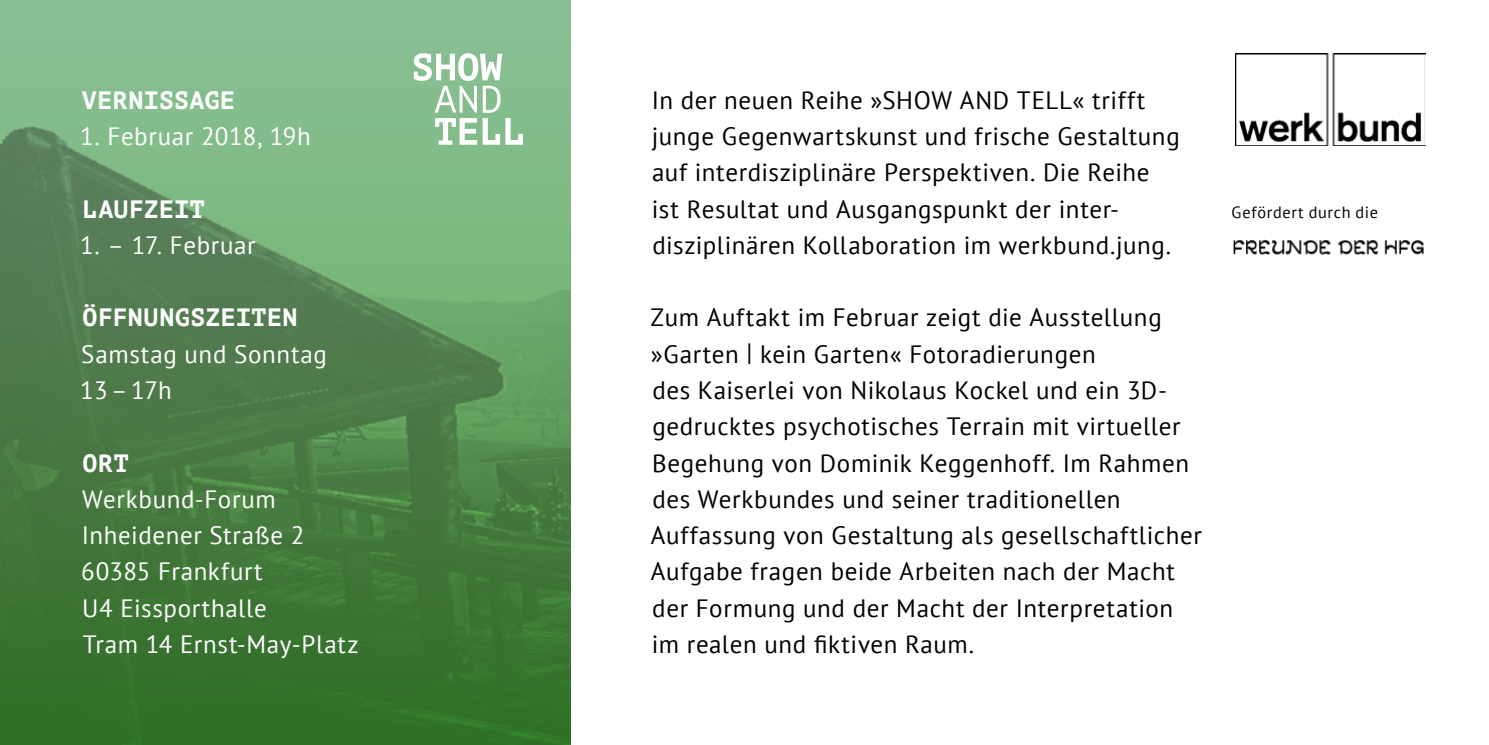
<style>
.page{position:relative;width:1489px;height:745px;background:#fff}
.page>*{position:absolute;margin:0;border:0;box-sizing:border-box;transform-origin:0 0}
.t1{font:25px/36.2px "PT Sans";letter-spacing:.025em;color:#000}
.t2{font:25px/36.2px "PT Sans";letter-spacing:.025em;color:#fff}
.t3{font:700 25px "PT Mono";letter-spacing:.015em;color:#fff}
.t4{font:16.25px "PT Sans";letter-spacing:.04em;color:#000}
</style>
<div class="page">
<img style="left:1235px;top:53px;width:189px;height:92px">
<svg style="left:0;top:0;width:570px;height:744px;background:#598e57"></svg>
<svg style="left:414px;top:53px;width:109px;height:92px"></svg>
<img style="left:1233px;top:239px;width:191px;height:16px">
<p class="t3" style="left:82px;top:85px;width:155px">VERNISSAGE</p>
<p class="t2" style="left:80px;top:117px;width:232px">1. Februar 2018, 19h</p>
<p class="t3" style="left:83px;top:194px;width:124px">LAUFZEIT</p>
<p class="t2" style="left:80px;top:226px;width:177px">1. – 17. Februar</p>
<p class="t1" style="left:651px;top:81px;width:529px">In der neuen Reihe »SHOW AND TELL« trifft junge Gegenwartskunst und frische Gestaltung auf interdisziplinäre Perspektiven. Die Reihe ist Resultat und Ausgangspunkt der inter&shy;disziplinären Kollaboration im werkbund.jung.</p>
<p class="t4" style="left:1231px;top:201px;width:148px">Gefördert durch die</p>
<p class="t3" style="left:83px;top:302px;width:216px">ÖFFNUNGSZEITEN</p>
<p class="t2" style="left:80px;top:335px;width:248px">Samstag und Sonntag<br>13 –17h</p>
<p class="t3" style="left:83px;top:447px;width:48px">ORT</p>
<p class="t2" style="left:81px;top:480px;width:279px">Werkbund-Forum<br>Inheidener Straße 2<br>60385 Frankfurt<br>U4 Eissporthalle<br>Tram 14 Ernst-May-Platz</p>
<p class="t1" style="left:650px;top:299px;width:553px">Zum Auftakt im Februar zeigt die Ausstellung »Garten | kein Garten« Fotoradierungen<br>des Kaiserlei von Nikolaus Kockel und ein 3D&shy;gedrucktes psychotisches Terrain mit virtueller Begehung von Dominik Keggenhoff. Im Rahmen des Werkbundes und seiner traditionellen Auffassung von Gestaltung als gesellschaftlicher Aufgabe fragen beide Arbeiten nach der Macht der Formung und der Macht der Interpretation im realen und fiktiven Raum.</p>
</div>
